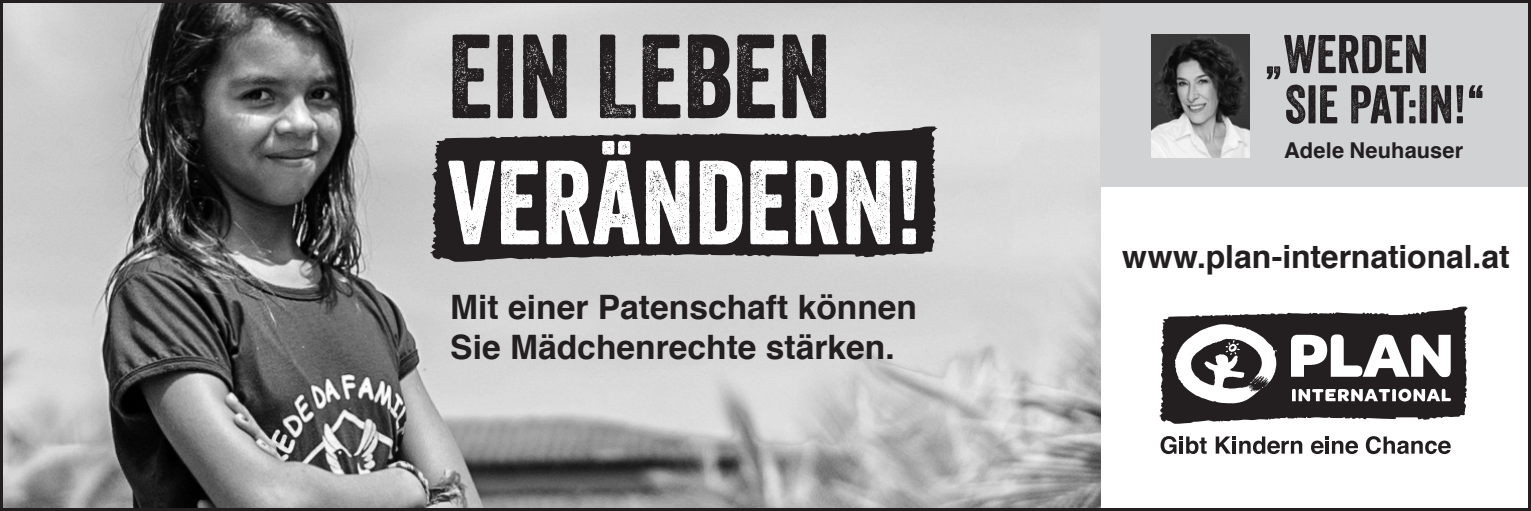
<style>
.page{position:relative;width:1531px;height:511px;background:#fff}
.page>*{position:absolute;margin:0;border:0;box-sizing:border-box;transform-origin:0 0}
.t1{font:115.2px "Veneer";color:#fff}
.t2{font:115.2px "Veneer";color:#231f20}
.t3{font:52.4px/50px "Veneer";color:#231f20}
.t4{font:700 33.6px/40.4px "Helvetica";color:#231f20}
.t5{font:700 32px "Helvetica";letter-spacing:-.005em;color:#231f20}
.t6{font:700 22px "Helvetica";letter-spacing:.005em;color:#231f20}
</style>
<div class="page">
<img style="left:4px;top:4px;width:1096px;height:502px">
<svg style="left:430px;top:126px;width:507px;height:135px;background:#373435"></svg>
<div style="left:1100px;top:4px;width:427px;height:182px;background:#d1d2d4"></div>
<svg style="left:1159px;top:306px;width:308px;height:117px;fill:#231f20"></svg>
<svg style="left:1402px;top:392px;width:5px;height:6px"></svg>
<svg style="left:1381px;top:346px;width:9px;height:12px"></svg>
<svg style="left:1160px;top:436px;width:46px;height:17px"></svg>
<svg style="left:1215px;top:436px;width:87px;height:17px"></svg>
<svg style="left:1311px;top:436px;width:47px;height:17px"></svg>
<svg style="left:1366px;top:436px;width:84px;height:17px"></svg>
<img style="left:1151px;top:34px;width:99px;height:123px">
<div style="left:0;top:0;width:1531px;height:510px;border:3px solid #231f20"></div>
<h1 class="t2" style="left:447px;top:6px;width:385px">EIN LEBEN</h1>
<h1 class="t1" style="left:447px;top:132px;width:477px">VERÄNDERN!</h1>
<p class="t4" style="left:450px;top:287px;width:468px">Mit einer Patenschaft können<br>Sie Mädchenrechte stärken.</p>
<h2 class="t3" style="left:1284px;top:29px;width:202px;text-indent:-20px">„WERDEN<br>SIE PAT:IN!“</h2>
<p class="t6" style="left:1284px;top:132px;width:181px">Adele Neuhauser</p>
<p class="t5" style="left:1122px;top:231px;width:389px">www.plan-international.at</p>
</div>
